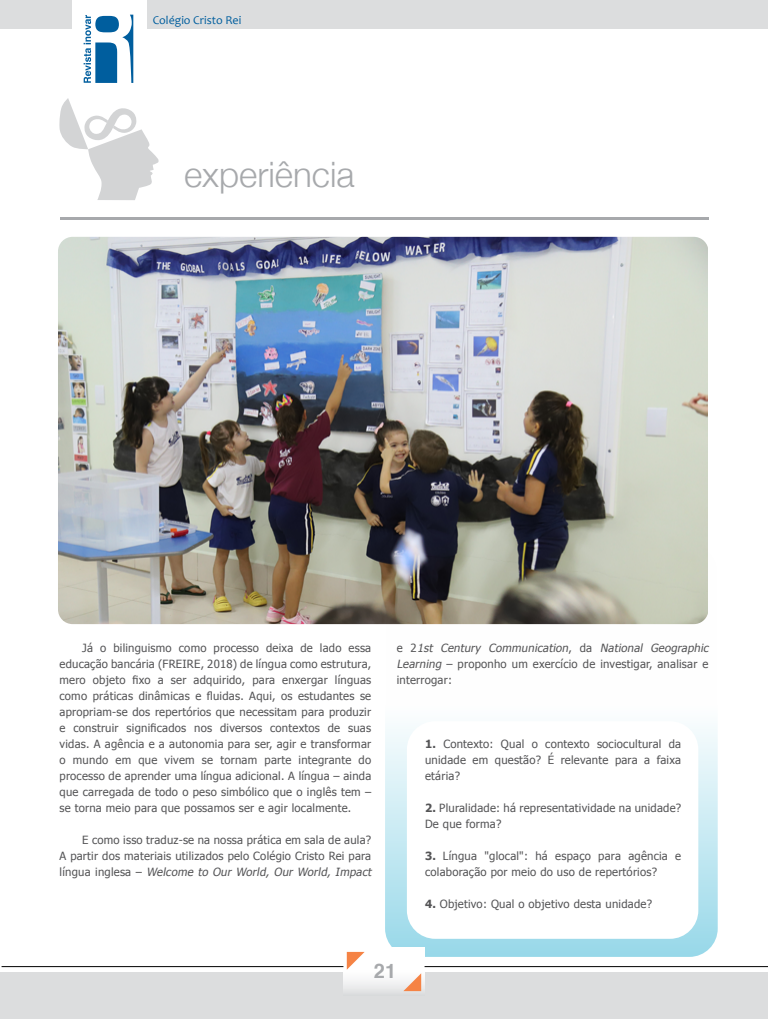
<style>
.page{position:relative;width:768px;height:1024px;background:#fff}
.page>*{position:absolute;margin:0;border:0;box-sizing:border-box;transform-origin:0 0}
.t1{font:300 35px "Helvetica Neue";color:#a7a9ac}
.t2{font:700 20px "Helvetica";color:#a7a9ac}
.t3{font:12px "Candara";color:#005e9e}
.t4{font:11.3px/16px "Tahoma";letter-spacing:.02em;color:#545456}
.s1{font-style:italic}
.s2{font-weight:700}
</style>
<div class="page">
<svg style="left:385px;top:543px;width:333px;height:414px"></svg>
<div style="left:407px;top:721px;width:291px;height:218px;background:#fff;border-radius:28px"></div>
<img style="left:58px;top:237px;width:650px;height:387px">
<div style="left:0;top:972px;width:768px;height:47px;background:#dcddde"></div>
<div style="left:343px;top:948px;width:82px;height:48px;background:linear-gradient(to bottom,#fff,#e6e6e7)"></div>
<div style="left:0;top:0;width:768px;height:28px;background:#dcddde"></div>
<div style="left:73px;top:0;width:74px;height:96px;background:#fff"></div>
<svg style="left:347px;top:952px;width:18px;height:18px"></svg>
<svg style="left:403px;top:973px;width:18px;height:18px"></svg>
<hr style="left:425px;top:966px;width:343px;height:1px;background:#000">
<hr style="left:2px;top:966px;width:341px;height:1px;background:#000">
<svg style="left:84px;top:15px;width:49px;height:68px"></svg>
<hr style="left:60px;top:217px;width:648px;height:2px;background:#a7a9ac">
<svg style="left:59px;top:98px;width:100px;height:102px"></svg>
<p class="t3" style="left:153px;top:13px;width:90px">Colégio Cristo Rei</p>
<h1 class="t1" style="left:184px;top:146px;width:172px">experiência</h1>
<p class="t4" style="left:60px;top:639px;width:313px;text-align:justify;text-indent:23px">Já o bilinguismo como processo deixa de lado essa educação bancária (FREIRE, 2018) de língua como estrutura, mero objeto fixo a ser adquirido, para enxergar línguas como práticas dinâmicas e fluidas. Aqui, os estudantes se apropriam-se dos repertórios que necessitam para produzir e construir significados nos diversos contextos de suas vidas. A agência e a autonomia para ser, agir e transformar o mundo em que vivem se tornam parte integrante do processo de aprender uma língua adicional. A língua – ainda que carregada de todo o peso simbólico que o inglês tem – se torna meio para que possamos ser e agir localmente.</p>
<p class="t4" style="left:60px;top:831px;width:316px;text-indent:23px">E como isso traduz-se na nossa prática em sala de aula?<br>A partir dos materiais utilizados pelo Colégio Cristo Rei para l í n g u a i n g l e s a – <span class="s1">Welcome to Our World, Our World, Impact</span></p>
<p class="t4" style="left:397px;top:639px;width:316px">e 2 <span class="s1">1st Century Communication</span>, d a <span class="s1">National Geographic<br>Learning</span> – proponho um exercício de investigar, analisar e interrogar:</p>
<p class="t4" style="left:425px;top:735px;width:258px;text-align:justify"><span class="s2">1.</span> Contexto: Qual o contexto sociocultural da unidade em questão? É relevante para a faixa etária?</p>
<p class="t4" style="left:425px;top:799px;width:258px"><span class="s2">2.</span> Pluralidade: há representatividade na unidade?<br>De que forma?</p>
<p class="t4" style="left:425px;top:847px;width:258px"><span class="s2">3.</span> Língua "glocal": há espaço para agência e colaboração por meio do uso de repertórios?</p>
<p class="t4" style="left:425px;top:895px;width:228px"><span class="s2">4.</span> Objetivo: Qual o objetivo desta unidade?</p>
<h2 class="t2" style="left:374px;top:955px;width:24px">21</h2>
</div>
